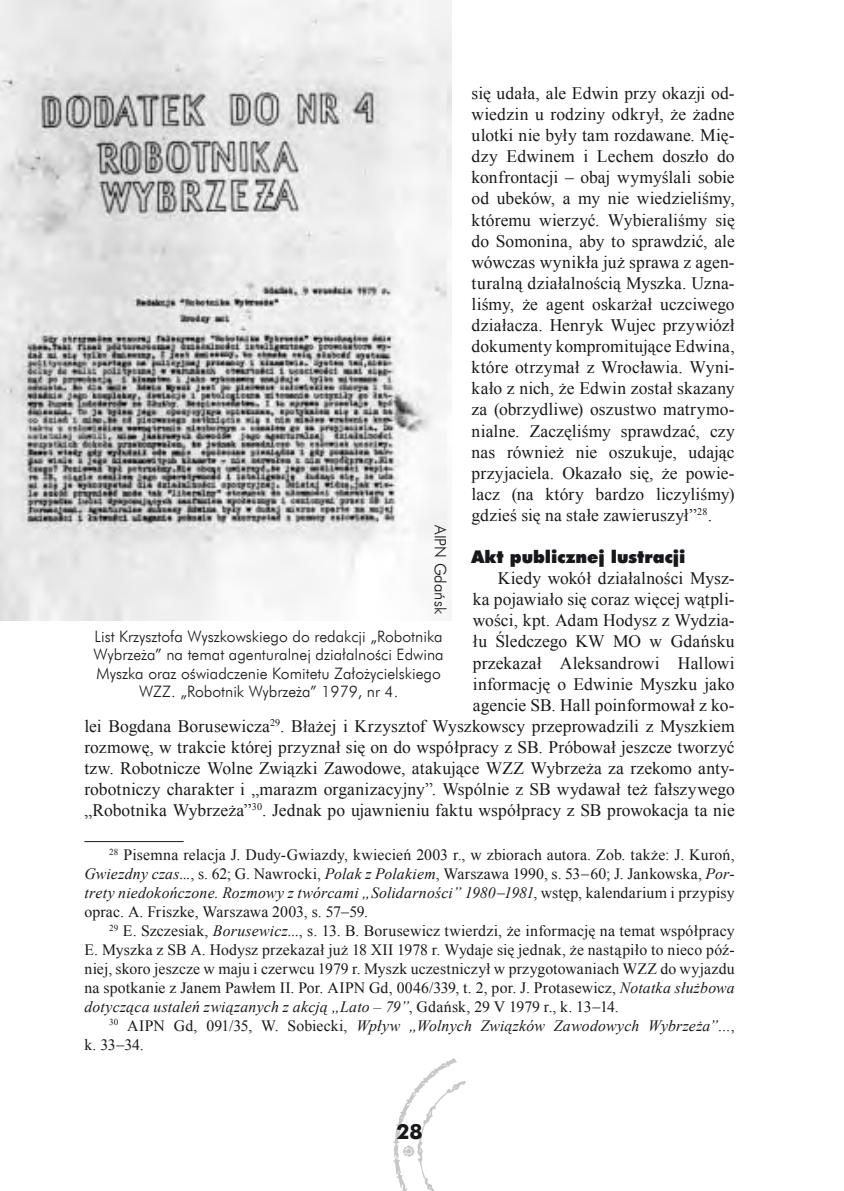
<style>
.page{position:relative;width:844px;height:1191px;background:#fff}
.page>*{position:absolute;margin:0;border:0;box-sizing:border-box;transform-origin:0 0}
.t1{font:700 21px "Futura EU";color:#1a171c}
.t2{font:17.5px/21px "Times New Roman";letter-spacing:.005em;color:#1a171c;text-align:justify}
.t3{font:17.5px "Futura X Blk EU";color:#1a171c}
.t4{font:15.75px/18.9px "Times New Roman";letter-spacing:.005em;color:#1a171c;text-align:justify}
.t5{font:15.75px/18.4px "Futura Lt EU";color:#1a171c;text-align:center}
.t6{font:italic 15.75px/18.9px "Times New Roman";letter-spacing:.01em;color:#1a171c}
.s1{font-style:italic}
.s2{font-style:normal}
</style>
<div class="page">
<img style="left:393px;top:1058px;width:72px;height:133px">
<hr style="left:84px;top:841px;width:100px;height:1px;background:#1a171c">
<img style="left:0;top:0;width:451px;height:620px">
<p class="t2" style="left:471px;top:82px;width:264px">się udała, ale Edwin przy okazji od&shy;wiedzin u rodziny odkrył, że żadne ulotki nie były tam rozdawane. Mię&shy;dzy Edwinem i Lechem doszło do konfrontacji – obaj wymyślali sobie od ubeków, a my nie wiedzieliśmy, któremu wierzyć. Wybieraliśmy się do Somonina, aby to sprawdzić, ale wówczas wynikła już sprawa z agen&shy;turalną działalnością Myszka. Uzna&shy;liśmy, że agent oskarżał uczciwego działacza. Henryk Wujec przywiózł dokumenty kompromitujące Edwina, które otrzymał z Wrocławia. Wyni&shy;kało z nich, że Edwin został skazany za (obrzydliwe) oszustwo matrymo&shy;nialne. Zaczęliśmy sprawdzać, czy nas również nie oszukuje, udając przyjaciela. Okazało się, że powie&shy;lacz (na który bardzo liczyliśmy) gdzieś się na stałe zawieruszył”<sup>28</sup>.</p>
<p class="t3" style="left:471px;top:546px;width:215px">Akt publicznej lustracji</p>
<p class="t2" style="left:84px;top:567px;width:651px;text-align:right">Kiedy wokół działalności Mysz-<br>ka pojawiało się coraz więcej wątpli-<br>wości, kpt. Adam Hodysz z Wydzia-<br>łu Śledczego KW MO w Gdańsku<br>przekazał Aleksandrowi Hallowi<br>informację o Edwinie Myszku jako<br>agencie SB. Hall poinformował z ko-<br>lei Bogdana Borusewicza<sup>29</sup>. Błażej i Krzysztof Wyszkowscy przeprowadzili z Myszkiem rozmowę, w trakcie której przyznał się on do współpracy z SB. Próbował jeszcze tworzyć tzw. Robotnicze Wolne Związki Zawodowe, atakujące WZZ Wybrzeża za rzekomo anty&shy;robotniczy charakter i „marazm organizacyjny”. Wspólnie z SB wydawał też fałszywego „Robotnika Wybrzeża”<sup>30</sup>. Jednak po ujawnieniu faktu współpracy z SB prowokacja ta nie</p>
<p class="t4" style="left:84px;top:845px;width:651px;text-indent:25px"><sup>28</sup> Pisemna relacja J. Dudy-Gwiazdy, kwiecień 2003 r., w zbiorach autora. Zob. także: J. Kuroń, <span class="s1">Gwiezdny czas...</span>, s. 62; G. Nawrocki, <span class="s1">Polak z Polakiem</span>, Warszawa 1990, s. 53−60; J. Jankowska, <span class="s1">Por&shy;trety niedokończone. Rozmowy z twórcami „Solidarności” 1980</span>−<span class="s1">1981</span>, wstęp, kalendarium i przypisy oprac. A. Friszke, Warszawa 2003, s. 57−59.</p>
<p class="t4" style="left:84px;top:921px;width:651px;text-indent:25px"><sup>29</sup> E. Szczesiak, <span class="s1">Borusewicz...</span>, s. 13. B. Borusewicz twierdzi, że informację na temat współpracy E. Myszka z SB A. Hodysz przekazał już 18 XII 1978 r. Wydaje się jednak, że nastąpiło to nieco póź&shy;niej, skoro jeszcze w maju i czerwcu 1979 r. Myszk uczestniczył w przygotowaniach WZZ do wyjazdu na spotkanie z Janem Pawłem II. Por. AIPN Gd, 0046/339, t. 2, por. J. Protasewicz, <span class="s1">Notatka służbowa dotycząca ustaleń związanych z akcją „Lato – 79”</span>, Gdańsk, 29 V 1979 r., k. 13−14.</p>
<p class="t6" style="left:84px;top:1015px;width:651px;text-indent:25px"><sup>30</sup> <span class="s2">AIPN Gd, 091/35, W. Sobiecki,</span> Wpływ „Wolnych Związków Zawodowych Wybrzeża”…<span class="s2">, k. 33</span>−<span class="s2">34.</span></p>
<p class="t5" style="left:449px;top:525px;width:90px;rotate:90deg">AIPN Gdańsk</p>
<p class="t5" style="left:94px;top:627px;width:351px">List Krzysztofa Wyszkowskiego do redakcji „Robotnika Wybrzeża” na temat agenturalnej działalności Edwina Myszka oraz oświadczenie Komitetu Założycielskiego WZZ. „Robotnik Wybrzeża” 1979, nr 4.</p>
<p class="t1" style="left:396px;top:1118px;width:14px">28</p>
</div>
